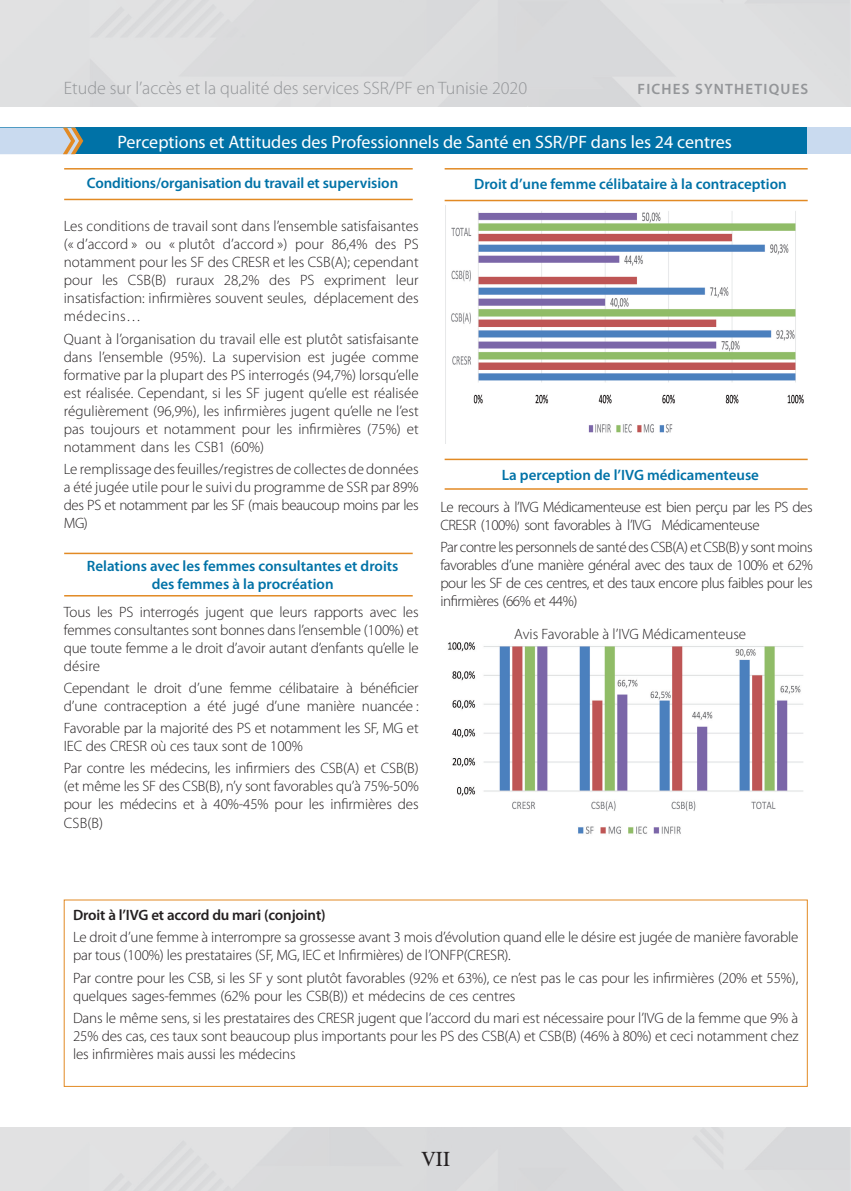
<style>
.page{position:relative;width:851px;height:1191px;background:#fff}
.page>*{position:absolute;margin:0;border:0;box-sizing:border-box;transform-origin:0 0}
.t1{font:300 21px "Timeless T";color:#231f20}
.t2{font:18px "Myriad Pro";color:#fff}
.t3{font:300 18px "Myriad Pro";color:#939598}
.t4{font:300 15px/18px "Myriad Pro";letter-spacing:-.01em;color:#231f20;text-align:justify}
.t5{font:600 15px/18px "Myriad Pro";color:#0072a7;text-align:center}
.t6{font:300 15px/18px "Myriad Pro";letter-spacing:-.03em;color:#231f20}
.t7{font:600 15px "Myriad Pro";letter-spacing:-.01em;color:#231f20}
.t8{font:600 15px "Myriad Pro";letter-spacing:.08em;color:#939598}
</style>
<div class="page">
<div style="left:0;top:128px;width:807px;height:26px;background:#0072a7"></div>
<svg style="left:0;top:128px;width:83px;height:26px;background:#c2cdd6"></svg>
<div style="left:807px;top:128px;width:43px;height:26px;background:#c9daef"></div>
<hr style="left:64px;top:199px;width:348px;height:1px;background:#e28a24">
<hr style="left:64px;top:168px;width:348px;height:1px;background:#e28a24">
<hr style="left:444px;top:200px;width:363px;height:1px;background:#e28a24">
<hr style="left:444px;top:168px;width:363px;height:1px;background:#e28a24">
<hr style="left:64px;top:595px;width:348px;height:1px;background:#e28a24">
<hr style="left:64px;top:552px;width:348px;height:2px;background:#e28a24">
<img style="left:445px;top:205px;width:359px;height:238px">
<hr style="left:444px;top:488px;width:363px;height:2px;background:#e28a24">
<hr style="left:444px;top:458px;width:363px;height:2px;background:#e28a24">
<img style="left:448px;top:642px;width:356px;height:192px">
<p class="t3" style="left:64px;top:78px;width:465px">Etude sur ’l accès et la qualité des services SSR/PF en Tunisie 2020</p>
<p class="t8" style="left:637px;top:79px;width:172px">FICHES SYNTHETIQUES</p>
<p class="t2" style="left:117px;top:130px;width:616px">Perceptions et Attitudes des Professionnels de Santé en SSR/PF dans les 24 centres</p>
<p class="t5" style="left:474px;top:174px;width:314px">Droit ’d une femme célibataire laà contraception</p>
<p class="t5" style="left:87px;top:173px;width:313px">Conditions/organisation du travail et supervision</p>
<p class="t4" style="left:64px;top:218px;width:356px;text-align:right">Les conditions de travail sont dans ’lensemble satisfaisantes<br>PS</p>
<p class="t4" style="left:64px;top:236px;width:75px">(« ’d accord »</p>
<p class="t4" style="left:64px;top:254px;width:356px">notamment pour les SF des CRESR et les CSB A( ); cependant</p>
<p class="t4" style="left:396px;top:272px;width:24px">leur</p>
<p class="t4" style="left:169px;top:236px;width:47px">« plutôt</p>
<p class="t4" style="left:223px;top:236px;width:66px">’d accord »)</p>
<p class="t4" style="left:375px;top:236px;width:23px">des</p>
<p class="t4" style="left:332px;top:236px;width:37px">86,4%</p>
<p class="t4" style="left:145px;top:236px;width:17px">ou</p>
<p class="t4" style="left:295px;top:236px;width:30px">pour</p>
<p class="t4" style="left:102px;top:272px;width:18px">les</p>
<p class="t4" style="left:269px;top:272px;width:23px">des</p>
<p class="t4" style="left:128px;top:272px;width:40px">CSB B( )</p>
<p class="t4" style="left:300px;top:272px;width:16px">PS</p>
<p class="t4" style="left:224px;top:272px;width:37px">28,2%</p>
<p class="t4" style="left:324px;top:272px;width:63px">expriment</p>
<p class="t4" style="left:64px;top:272px;width:30px">pour</p>
<p class="t4" style="left:176px;top:272px;width:40px">ruraux</p>
<p class="t4" style="left:64px;top:290px;width:244px">insatisfaction: infirmières souvent seules, médecins...</p>
<p class="t4" style="left:64px;top:330px;width:356px">Quant ’là organisation du travail elle est plutôt satisfaisante dans ’lensemble (95% .) La supervision est jugée comme formative par la plupart des PS interrogés (94,7%) lorsqu’elle est réalisée. Cependant, si les SF jugent qu’elle est réalisée régulièrement (96,9% ,) les infirmières jugent qu’elle ne ’lest pas toujours et notamment pour les infirmières (75%) et notamment dans les CSB )1 60%(</p>
<p class="t4" style="left:64px;top:460px;width:356px">Leremplissagedesfeuilles/registresdecollectesdedonnées a été jugée utile pour le suivi du programme de SSR par 89% des PS et notamment par les SF (mais beaucoup moins par les MG(</p>
<p class="t5" style="left:87px;top:556px;width:313px">Relations avec les femmes consultantes et droits des femmes laà procréation</p>
<p class="t4" style="left:64px;top:603px;width:356px">Tous les PS interrogés jugent que leurs rapports avec les femmes consultantes sont bonnes dans ’lensemble (100%) et que toute femme lea droit ’d avoir autant ’denfants qu’elle le désire</p>
<p class="t4" style="left:360px;top:679px;width:60px">bénéficier</p>
<p class="t4" style="left:314px;top:290px;width:106px">déplacement des</p>
<p class="t4" style="left:230px;top:679px;width:44px">femme</p>
<p class="t4" style="left:64px;top:679px;width:67px">Cependant</p>
<p class="t4" style="left:137px;top:679px;width:12px">le</p>
<p class="t4" style="left:154px;top:679px;width:29px">droit</p>
<p class="t4" style="left:189px;top:679px;width:35px">’d une</p>
<p class="t4" style="left:279px;top:679px;width:61px">célibataire</p>
<p class="t4" style="left:346px;top:679px;width:8px">à</p>
<p class="t4" style="left:64px;top:695px;width:356px;line-height:22.2px">’d une<br>Favorable par la majorité des PS et notamment les SF, MG et</p>
<p class="t4" style="left:64px;top:735px;width:356px;line-height:22.2px">IEC des CRESR où ces taux sont de 100%<br>Par contre les médecins, les infirmiers des CSB A( ) et CSB (B(</p>
<p class="t4" style="left:64px;top:777px;width:356px">(et même les SF des CSB y’n, )B( sont favorables quà’ 75%-50% pour les médecins et à 40%-45% pour les infirmières des CSB (B(</p>
<p class="t4" style="left:266px;top:697px;width:35px">’d une</p>
<p class="t4" style="left:208px;top:697px;width:20px">été</p>
<p class="t4" style="left:233px;top:697px;width:28px">jugé</p>
<p class="t4" style="left:307px;top:697px;width:50px">manière</p>
<p class="t4" style="left:362px;top:697px;width:58px">nuancée :</p>
<p class="t4" style="left:104px;top:697px;width:84px">contraception</p>
<p class="t4" style="left:194px;top:697px;width:8px">a</p>
<p class="t5" style="left:501px;top:465px;width:259px">La perception de ’l IVG médicamenteuse</p>
<p class="t6" style="left:661px;top:498px;width:153px;text-indent:-221px">Le recours ’là IVG Médicamenteuse est bien perçu par les PS des<br>Médicamenteuse</p>
<p class="t6" style="left:440px;top:514px;width:374px;line-height:22.2px">CRESR (100%) sont favorables ’là IVG<br>Par contre les personnels de santé des CSB A( ) et CSB B( y) sont moins</p>
<p class="t4" style="left:440px;top:556px;width:374px">favorables ’dune manière général avec des taux de 100% et 62% pour les SF de ces centres, et des taux encore plus faibles pour les infirmières (66% et 44%(</p>
<p class="t4" style="left:514px;top:625px;width:233px">Avis Favorable ’là IVG Médicamenteuse</p>
<p class="t7" style="left:73px;top:905px;width:254px">Droit ’là IVG et accord du mari (conjoint(</p>
<p class="t4" style="left:73px;top:928px;width:726px">Le droit ’d une femme à interrompre sa grossesse avant 3 mois ’dévolution quand elle le désire est jugée de manière favorable par tous (100%) les prestataires (SF, MG, IEC et Infirmières) de ’lONFP(CRESR .(</p>
<p class="t4" style="left:73px;top:969px;width:726px">Par contre pour les CSB, si les SF y sont plutôt favorables (92% et 63% ,) ce ’nest pas le cas pour les infirmières (20% et 55% ,( quelques sages-femmes (62% pour les CSB B( )) et médecins de ces centres</p>
<p class="t4" style="left:73px;top:1009px;width:726px">Dans le même sens si, les prestataires des CRESR jugent que ’l accord du mari est nécessaire pour ’l IVG de la femme que 9% à 25% des cas, ces taux sont beaucoup plus importants pour les PS des CSB A( ) et CSB B( ) (46% à 80%) et ceci notamment chez les infirmières mais aussi les médecins</p>
<h1 class="t1" style="left:421px;top:1147px;width:30px">VII</h1>
</div>
